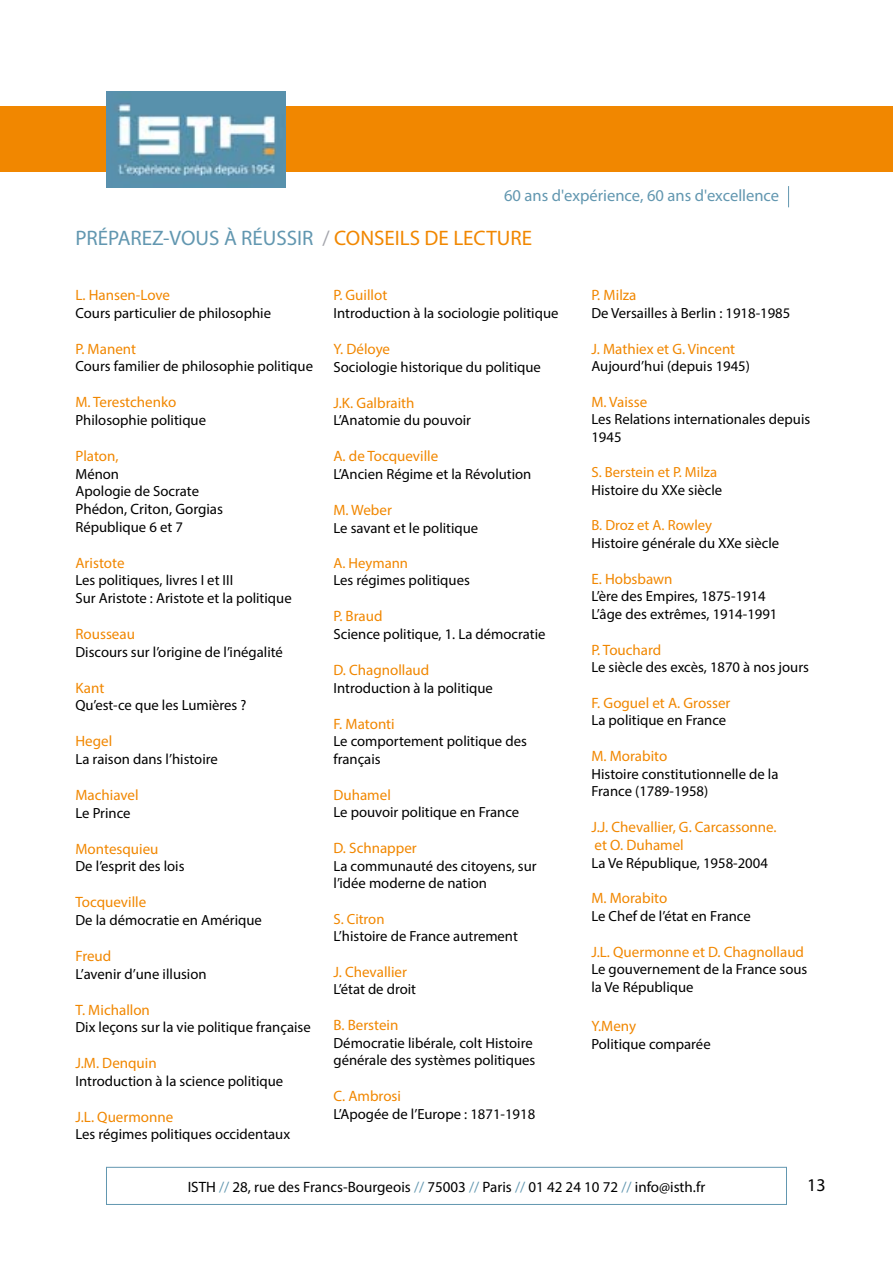
<style>
.page{position:relative;width:893px;height:1263px;background:#fff}
.page>*{position:absolute;margin:0;border:0;box-sizing:border-box;transform-origin:0 0}
.t1{font:21px "Myriad Pro";color:#6297b0}
.t2{font:18px "Myriad Pro";color:#000}
.t3{font:16.5px "Myriad Pro";color:#6297b0}
.t4{font:15px/18px "Myriad Pro";color:#f18700}
.t5{font:15px "Myriad Pro";color:#000}
.t6{font:14.7px/17.7px "Myriad Pro";color:#000}
.t7{font:14.7px "Myriad Pro";color:#f18700}
.s1{color:#a4a5ac}
.s2{color:#f18700}
.s3{color:#6297b0}
</style>
<div class="page">
<svg style="left:788px;top:186px;width:1px;height:21px"></svg>
<div style="left:106px;top:1167px;width:681px;height:37px;border:1px solid #6297b0"></div>
<div style="left:0;top:106px;width:893px;height:66px;background:#f18700"></div>
<img style="left:106px;top:92px;width:180px;height:95px">
<p class="t3" style="left:504px;top:185px;width:277px">60 ans d'expérience, 60 ans d'excellence</p>
<h1 class="t1" style="left:75px;top:225px;width:458px">PRÉPAREZ-VOUS À RÉUSSIR <span class="s1">/</span> <span class="s2">CONSEILS DE LECTURE</span></h1>
<p class="t4" style="left:75px;top:286px;width:96px">L. Hansen-Love</p>
<p class="t6" style="left:75px;top:304px;width:197px">Cours particulier de philosophie</p>
<p class="t4" style="left:75px;top:339px;width:62px">P. Manent</p>
<p class="t6" style="left:75px;top:357px;width:239px">Cours familier de philosophie politique</p>
<p class="t4" style="left:75px;top:393px;width:102px">M. Terestchenko</p>
<p class="t6" style="left:75px;top:411px;width:132px">Philosophie politique</p>
<p class="t4" style="left:75px;top:447px;width:45px">Platon,</p>
<p class="t6" style="left:75px;top:464px;width:125px">Ménon<br>Apologie de Socrate</p>
<p class="t5" style="left:75px;top:500px;width:149px">Phédon, Criton, Gorgias</p>
<p class="t6" style="left:75px;top:518px;width:109px">République 6 et 7</p>
<p class="t4" style="left:75px;top:553px;width:51px">Aristote</p>
<p class="t6" style="left:75px;top:571px;width:218px">Les politiques, livres I et III<br>Sur Aristote : Aristote et la politique</p>
<p class="t4" style="left:75px;top:625px;width:61px">Rousseau</p>
<p class="t6" style="left:75px;top:643px;width:209px">Discours sur l’origine de l’inégalité</p>
<p class="t4" style="left:75px;top:678px;width:30px">Kant</p>
<p class="t6" style="left:75px;top:696px;width:173px">Qu’est-ce que les Lumières ?</p>
<p class="t4" style="left:75px;top:732px;width:38px">Hegel</p>
<p class="t6" style="left:75px;top:750px;width:144px">La raison dans l’histoire</p>
<p class="t4" style="left:75px;top:786px;width:65px">Machiavel</p>
<p class="t6" style="left:75px;top:804px;width:57px">Le Prince</p>
<p class="t4" style="left:75px;top:839px;width:84px">Montesquieu</p>
<p class="t6" style="left:75px;top:857px;width:111px">De l’esprit des lois</p>
<p class="t4" style="left:75px;top:893px;width:72px">Tocqueville</p>
<p class="t6" style="left:75px;top:911px;width:188px">De la démocratie en Amérique</p>
<p class="t4" style="left:75px;top:947px;width:37px">Freud</p>
<p class="t6" style="left:75px;top:964px;width:133px">L’avenir d’une illusion</p>
<p class="t4" style="left:75px;top:1000px;width:76px">T. Michallon</p>
<p class="t6" style="left:75px;top:1018px;width:237px">Dix leçons sur la vie politique française</p>
<p class="t4" style="left:75px;top:1054px;width:83px">J.M. Denquin</p>
<p class="t6" style="left:75px;top:1072px;width:209px">Introduction à la science politique</p>
<p class="t4" style="left:75px;top:1107px;width:99px">J.L. Quermonne</p>
<p class="t6" style="left:75px;top:1125px;width:216px">Les régimes politiques occidentaux</p>
<p class="t4" style="left:333px;top:286px;width:55px">P. Guillot</p>
<p class="t6" style="left:333px;top:304px;width:227px">Introduction à la sociologie politique</p>
<p class="t4" style="left:333px;top:340px;width:58px">Y. Déloye</p>
<p class="t6" style="left:333px;top:358px;width:209px">Sociologie historique du politique</p>
<p class="t4" style="left:333px;top:393px;width:83px">J.K. Galbraith</p>
<p class="t6" style="left:333px;top:411px;width:139px">L’Anatomie du pouvoir</p>
<p class="t4" style="left:333px;top:447px;width:106px">A. de Tocqueville</p>
<p class="t6" style="left:333px;top:465px;width:200px">L’Ancien Régime et la Révolution</p>
<p class="t4" style="left:333px;top:501px;width:60px">M. Weber</p>
<p class="t6" style="left:333px;top:518px;width:146px">Le savant et le politique</p>
<p class="t7" style="left:333px;top:554px;width:76px">A. Heymann</p>
<p class="t6" style="left:333px;top:571px;width:138px">Les régimes politiques</p>
<p class="t4" style="left:333px;top:607px;width:51px">P. Braud</p>
<p class="t6" style="left:333px;top:625px;width:214px">Science politique, 1. La démocratie</p>
<p class="t4" style="left:333px;top:661px;width:97px">D. Chagnollaud</p>
<p class="t6" style="left:333px;top:679px;width:161px">Introduction à la politique</p>
<p class="t4" style="left:333px;top:714px;width:63px">F. Matonti</p>
<p class="t6" style="left:333px;top:732px;width:195px">Le comportement politique des français</p>
<p class="t4" style="left:333px;top:785px;width:59px">Duhamel</p>
<p class="t6" style="left:333px;top:803px;width:187px">Le pouvoir politique en France</p>
<p class="t4" style="left:333px;top:839px;width:85px">D. Schnapper</p>
<p class="t6" style="left:333px;top:856px;width:205px">La communauté des citoyens, sur l’idée moderne de nation</p>
<p class="t7" style="left:333px;top:909px;width:53px">S. Citron</p>
<p class="t6" style="left:333px;top:927px;width:186px">L’histoire de France autrement</p>
<p class="t4" style="left:333px;top:962px;width:75px">J. Chevallier</p>
<p class="t6" style="left:333px;top:980px;width:84px">L’état de droit</p>
<p class="t4" style="left:333px;top:1016px;width:66px">B. Berstein</p>
<p class="t6" style="left:333px;top:1034px;width:203px">Démocratie libérale, colt Histoire générale des systèmes politiques</p>
<p class="t4" style="left:333px;top:1087px;width:69px">C. Ambrosi</p>
<p class="t6" style="left:333px;top:1105px;width:203px">L’Apogée de l’Europe : 1871-1918</p>
<p class="t4" style="left:591px;top:286px;width:47px">P. Milza</p>
<p class="t6" style="left:591px;top:304px;width:200px">De Versailles à Berlin : 1918-1985</p>
<p class="t4" style="left:591px;top:339px;width:145px">J. Mathiex et G. Vincent</p>
<p class="t6" style="left:591px;top:357px;width:160px">Aujourd’hui (depuis 1945)</p>
<p class="t4" style="left:591px;top:393px;width:57px">M. Vaisse</p>
<p class="t6" style="left:591px;top:410px;width:220px">Les Relations internationales depuis<br>1945</p>
<p class="t7" style="left:591px;top:463px;width:127px">S. Berstein et P. Milza</p>
<p class="t6" style="left:591px;top:481px;width:132px">Histoire du XXe siècle</p>
<p class="t7" style="left:591px;top:516px;width:122px">B. Droz et A. Rowley</p>
<p class="t6" style="left:591px;top:534px;width:189px">Histoire générale du XXe siècle</p>
<p class="t4" style="left:591px;top:569px;width:83px">E. Hobsbawn</p>
<p class="t6" style="left:591px;top:587px;width:188px">L’ère des Empires, 1875-1914<br>L’âge des extrêmes, 1914-1991</p>
<p class="t4" style="left:591px;top:640px;width:71px">P. Touchard</p>
<p class="t6" style="left:591px;top:658px;width:219px">Le siècle des excès, 1870 à nos jours</p>
<p class="t4" style="left:591px;top:693px;width:141px">F. Goguel et A. Grosser</p>
<p class="t6" style="left:591px;top:711px;width:136px">La politique en France</p>
<p class="t4" style="left:591px;top:747px;width:77px">M. Morabito</p>
<p class="t6" style="left:591px;top:765px;width:189px">Histoire constitutionnelle de la<br>France (1789-1958)</p>
<p class="t4" style="left:591px;top:818px;width:187px">J.J. Chevallier, G. Carcassonne. et O. Duhamel</p>
<p class="t6" style="left:591px;top:854px;width:178px">La Ve République, 1958-2004</p>
<p class="t4" style="left:591px;top:889px;width:77px">M. Morabito</p>
<p class="t6" style="left:591px;top:907px;width:161px">Le Chef de l’état en France</p>
<p class="t4" style="left:591px;top:942px;width:214px">J.L. Quermonne et D. Chagnollaud</p>
<p class="t6" style="left:591px;top:960px;width:217px">Le gouvernement de la France sous la Ve République</p>
<p class="t4" style="left:591px;top:1017px;width:46px">Y.Meny</p>
<p class="t6" style="left:591px;top:1035px;width:121px">Politique comparée</p>
<p class="t5" style="left:188px;top:1177px;width:519px">ISTH <span class="s3">//</span> 28, rue des Francs-Bourgeois <span class="s3">//</span> 75003 <span class="s3">//</span> Paris <span class="s3">//</span> 01 42 24 10 72 <span class="s3">//</span> info@isth.fr</p>
<p class="t2" style="left:807px;top:1174px;width:20px">13</p>
</div>
